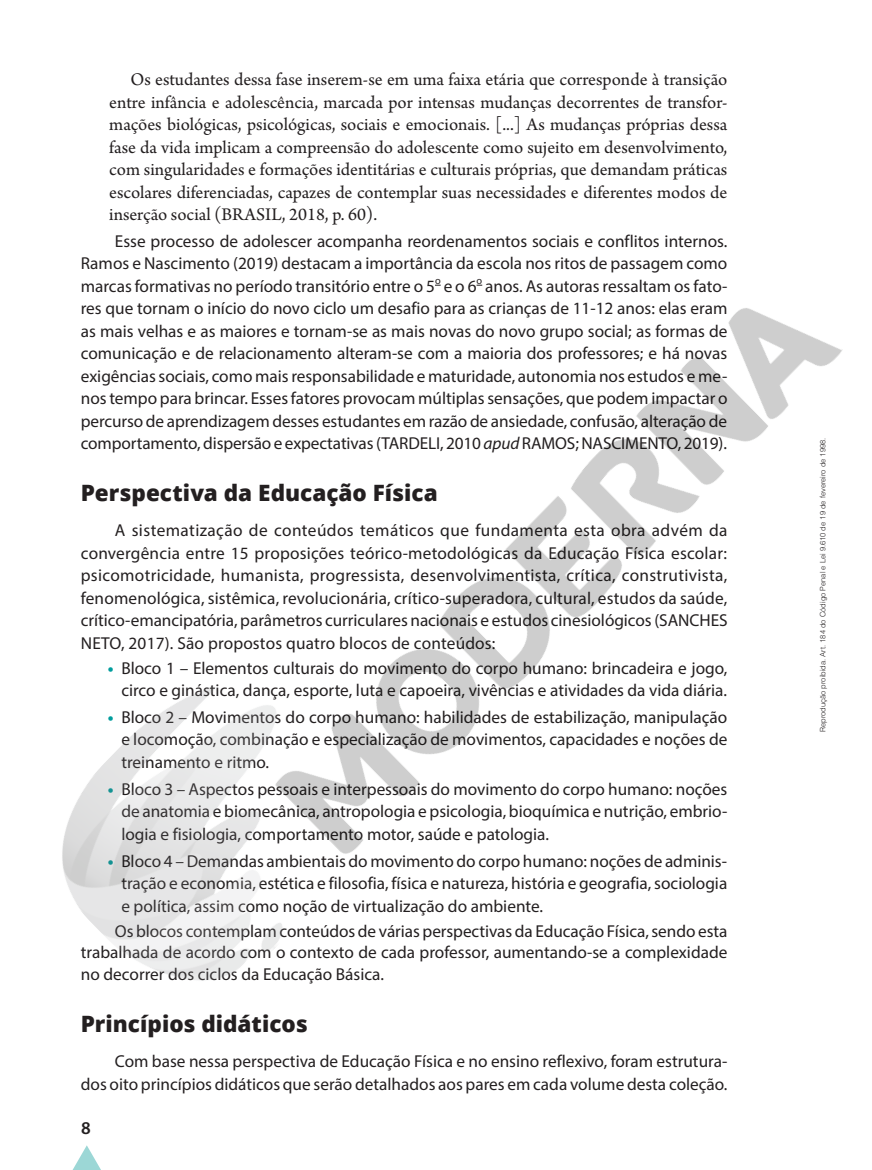
<style>
.page{position:relative;width:872px;height:1170px;background:#fff}
.page>*{position:absolute;margin:0;border:0;box-sizing:border-box;transform-origin:0 0}
.t1{font:800 22.5px "Open Sans";color:#231f20}
.t2{font:18.75px/22.5px "Arno Pro";color:#231f20;text-align:justify}
.t3{font:600 18px "Myriad Pro";color:#231f20}
.t4{font:17.25px/22.5px "Myriad Pro";color:#231f20;text-align:justify}
.t5{font:300 7.5px "Helvetica LT Std";color:#231f20}
.s1{font-style:italic}
.s2{font-weight:700;color:#009d9d}
</style>
<div class="page">
<svg style="left:73px;top:1145px;width:28px;height:24px"></svg>
<img style="left:62px;top:284px;width:781px;height:696px">
<p class="t2" style="left:109px;top:69px;width:619px;text-indent:21px">Os estudantes dessa fase inserem-se em uma faixa etária que corresponde à transição entre infância e adolescência, marcada por intensas mudanças decorrentes de transfor&shy;mações biológicas, psicológicas, sociais e emocionais. [...] As mudanças próprias dessa fase da vida implicam a compreensão do adolescente como sujeito em desenvolvimento, com singularidades e formações identitárias e culturais próprias, que demandam práticas escolares diferenciadas, capazes de contemplar suas necessidades e diferentes modos de inserção social (BRASIL, 2018, p. 60).</p>
<p class="t4" style="left:81px;top:229px;width:648px;text-indent:34px">Esse processo de adolescer acompanha reordenamentos sociais e conflitos internos.<br>Ramos e Nascimento (2019) destacam a importância da escola nos ritos de passagem como marcas formativas no período transitório entre o 5<sup>o</sup> e o 6<sup>o</sup> anos. As autoras ressaltam os fato&shy;res que tornam o início do novo ciclo um desafio para as crianças de 11-12 anos: elas eram as mais velhas e as maiores e tornam-se as mais novas do novo grupo social; as formas de comunicação e de relacionamento alteram-se com a maioria dos professores; e há novas exigências sociais, como mais responsabilidade e maturidade, autonomia nos estudos e me&shy;nos tempo para brincar. Esses fatores provocam múltiplas sensações, que podem impactar o percurso de aprendizagem desses estudantes em razão de ansiedade, confusão, alteração de comportamento, dispersão e expectativas (TARDELI, 2010 <span class="s1">apud</span> RAMOS; NASCIMENTO, 2019).</p>
<h1 class="t1" style="left:81px;top:476px;width:358px">Perspectiva da Educação Física</h1>
<p class="t4" style="left:81px;top:519px;width:648px;text-indent:34px">A sistematização de conteúdos temáticos que fundamenta esta obra advém da convergência entre 15 proposições teórico-metodológicas da Educação Física escolar: psicomotricidade, humanista, progressista, desenvolvimentista, crítica, construtivista, fenomenológica, sistêmica, revolucionária, crítico-superadora, cultural, estudos da saúde, crítico-emancipatória, parâmetros curriculares nacionais e estudos cinesiológicos (SANCHES NETO, 2017). São propostos quatro blocos de conteúdos:</p>
<p class="t4" style="left:108px;top:656px;width:621px;text-align:right"><span class="s2">•</span> Bloco 1 – Elementos culturais do movimento do corpo humano: brincadeira e jogo, circo e ginástica, dança, esporte, luta e capoeira, vivências e atividades da vida diária.</p>
<p class="t4" style="left:121px;top:705px;width:607px;text-indent:-14px"><span class="s2">•</span> Bloco 2 – Movimentos do corpo humano: habilidades de estabilização, manipulação e locomoção, combinação e especialização de movimentos, capacidades e noções de treinamento e ritmo.</p>
<p class="t4" style="left:121px;top:777px;width:607px;text-indent:-14px"><span class="s2">•</span> Bloco 3 – Aspectos pessoais e interpessoais do movimento do corpo humano: noções de anatomia e biomecânica, antropologia e psicologia, bioquímica e nutrição, embrio&shy;logia e fisiologia, comportamento motor, saúde e patologia.</p>
<p class="t4" style="left:121px;top:849px;width:607px;text-indent:-14px"><span class="s2">•</span> Bloco 4 – Demandas ambientais do movimento do corpo humano: noções de adminis&shy;tração e economia, estética e filosofia, física e natureza, história e geografia, sociologia e política, assim como noção de virtualização do ambiente.</p>
<p class="t4" style="left:81px;top:919px;width:648px;line-height:21.8px;text-indent:34px">Os blocos contemplam conteúdos de várias perspectivas da Educação Física, sendo esta trabalhada de acordo com o contexto de cada professor, aumentando-se a complexidade no decorrer dos ciclos da Educação Básica.</p>
<h1 class="t1" style="left:81px;top:1006px;width:228px">Princípios didáticos</h1>
<p class="t4" style="left:81px;top:1049px;width:648px;text-align:right">Com base nessa perspectiva de Educação Física e no ensino reflexivo, foram estrutura-<br>dos oito princípios didáticos que serão detalhados aos pares em cada volume desta coleção.</p>
<p class="t3" style="left:81px;top:1116px;width:11px">8</p>
<p class="t5" style="left:818px;top:732px;width:296px;rotate:-90deg">Reprodução proibida. Art. 184 do Código Penal e Lei 9.610 de 19 de fevereiro de 1998.</p>
</div>
